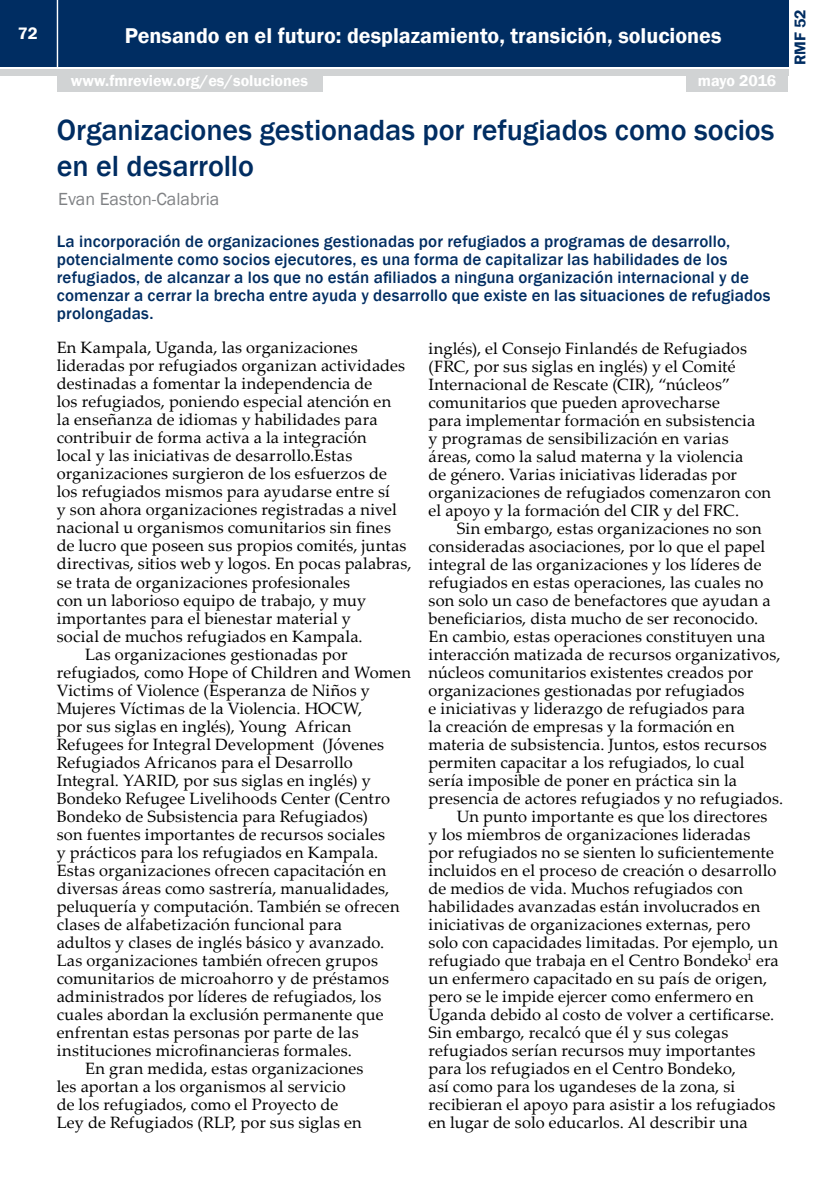
<style>
.page{position:relative;width:840px;height:1191px;background:#fff}
.page>*{position:absolute;margin:0;border:0;box-sizing:border-box;transform-origin:0 0}
.t1{font:500 30px/36px "Franklin Gothic";letter-spacing:-.005em;color:#002d62}
.t2{font:600 22px "Franklin Gothic";color:#fff}
.t3{font:18px "Franklin Gothic";color:#808285}
.t4{font:500 17px/18px "Franklin Gothic";letter-spacing:.01em;color:#002d62}
.t5{font:600 17px "Franklin Gothic";color:#fff}
.t6{font:16.4px/18px "Palatino Linotype";letter-spacing:.01em;color:#000}
.t7{font:600 16px "Franklin Gothic";color:#fff}
.t8{font:600 16px "Franklin Gothic";color:#002d62}
</style>
<div class="page">
<div style="left:0;top:0;width:787px;height:66px;background:#002d62"></div>
<div style="left:0;top:69px;width:787px;height:6px;background:#d1d3d4"></div>
<hr style="left:57px;top:0;width:1px;height:67px;background:#fff">
<div style="left:685px;top:74px;width:102px;height:18px;background:#d1d3d4"></div>
<div style="left:57px;top:74px;width:265px;height:18px;background:#d1d3d4"></div>
<p class="t5" style="left:18px;top:23px;width:21px">72</p>
<h2 class="t2" style="left:125px;top:22px;width:598px">Pensando en el futuro: desplazamiento, transición, soluciones</h2>
<p class="t7" style="left:71px;top:71px;width:238px">www.fmreview.org/es/soluciones</p>
<p class="t7" style="left:697px;top:71px;width:80px">mayo 2016</p>
<h1 class="t1" style="left:57px;top:112px;width:719px">Organizaciones gestionadas por refugiados como socios en el desarrollo</h1>
<p class="t3" style="left:58px;top:188px;width:163px">Evan Easton-Calabria</p>
<p class="t4" style="left:57px;top:233px;width:715px">La incorporación de organizaciones gestionadas por refugiados a programas de desarrollo, potencialmente como socios ejecutores, es una forma de capitalizar las habilidades de los refugiados, de alcanzar a los que no están afiliados a ninguna organización internacional y de comenzar a cerrar la brecha entre ayuda y desarrollo que existe en las situaciones de refugiados prolongadas.</p>
<p class="t6" style="left:57px;top:338px;width:302px">En Kampala, Uganda, las organizaciones</p>
<p class="t6" style="left:57px;top:356px;width:349px">lideradas por refugiados organizan actividades</p>
<p class="t6" style="left:57px;top:374px;width:317px">destinadas a fomentar la independencia de</p>
<p class="t6" style="left:57px;top:392px;width:336px">los refugiados, poniendo especial atención en</p>
<p class="t6" style="left:57px;top:410px;width:322px">la enseñanza de idiomas y habilidades para</p>
<p class="t6" style="left:57px;top:428px;width:311px">contribuir de forma activa a la integración</p>
<p class="t6" style="left:57px;top:446px;width:297px">local y las iniciativas de desarrollo.Estas</p>
<p class="t6" style="left:57px;top:464px;width:331px">organizaciones surgieron de los esfuerzos de</p>
<p class="t6" style="left:57px;top:482px;width:334px">los refugiados mismos para ayudarse entre sí</p>
<p class="t6" style="left:57px;top:500px;width:341px">y son ahora organizaciones registradas a nivel</p>
<p class="t6" style="left:57px;top:518px;width:335px">nacional u organismos comunitarios sin fines</p>
<p class="t6" style="left:57px;top:536px;width:351px">de lucro que poseen sus propios comités, juntas</p>
<p class="t6" style="left:57px;top:554px;width:356px">directivas, sitios web y logos. En pocas palabras,</p>
<p class="t6" style="left:57px;top:572px;width:295px">se trata de organizaciones profesionales</p>
<p class="t6" style="left:57px;top:590px;width:311px">con un laborioso equipo de trabajo, y muy</p>
<p class="t6" style="left:57px;top:608px;width:295px">importantes para el bienestar material y</p>
<p class="t6" style="left:57px;top:626px;width:307px">social de muchos refugiados en Kampala.</p>
<p class="t6" style="left:85px;top:644px;width:264px">Las organizaciones gestionadas por</p>
<p class="t6" style="left:57px;top:662px;width:355px">refugiados, como Hope of Children and Women</p>
<p class="t6" style="left:57px;top:680px;width:314px">Victims of Violence (Esperanza de Niños y</p>
<p class="t6" style="left:57px;top:698px;width:307px">Mujeres Víctimas de la Violencia. HOCW,</p>
<p class="t6" style="left:57px;top:716px;width:296px">por sus siglas en inglés), Young African</p>
<p class="t6" style="left:57px;top:734px;width:329px">Refugees for Integral Development (Jóvenes</p>
<p class="t6" style="left:57px;top:752px;width:297px">Refugiados Africanos para el Desarrollo</p>
<p class="t6" style="left:57px;top:770px;width:315px">Integral. YARID, por sus siglas en inglés) y</p>
<p class="t6" style="left:57px;top:788px;width:334px">Bondeko Refugee Livelihoods Center (Centro</p>
<p class="t6" style="left:57px;top:806px;width:312px">Bondeko de Subsistencia para Refugiados)</p>
<p class="t6" style="left:57px;top:824px;width:330px">son fuentes importantes de recursos sociales</p>
<p class="t6" style="left:57px;top:842px;width:323px">y prácticos para los refugiados en Kampala.</p>
<p class="t6" style="left:57px;top:860px;width:331px">Estas organizaciones ofrecen capacitación en</p>
<p class="t6" style="left:57px;top:878px;width:334px">diversas áreas como sastrería, manualidades,</p>
<p class="t6" style="left:57px;top:896px;width:344px">peluquería y computación. También se ofrecen</p>
<p class="t6" style="left:57px;top:914px;width:286px">clases de alfabetización funcional para</p>
<p class="t6" style="left:57px;top:932px;width:329px">adultos y clases de inglés básico y avanzado.</p>
<p class="t6" style="left:57px;top:950px;width:323px">Las organizaciones también ofrecen grupos</p>
<p class="t6" style="left:57px;top:968px;width:333px">comunitarios de microahorro y de préstamos</p>
<p class="t6" style="left:57px;top:986px;width:326px">administrados por líderes de refugiados, los</p>
<p class="t6" style="left:57px;top:1004px;width:328px">cuales abordan la exclusión permanente que</p>
<p class="t6" style="left:57px;top:1022px;width:303px">enfrentan estas personas por parte de las</p>
<p class="t6" style="left:57px;top:1040px;width:296px">instituciones microfinancieras formales.</p>
<p class="t6" style="left:85px;top:1058px;width:280px">En gran medida, estas organizaciones</p>
<p class="t6" style="left:57px;top:1076px;width:290px">les aportan a los organismos al servicio</p>
<p class="t6" style="left:57px;top:1094px;width:283px">de los refugiados, como el Proyecto de</p>
<p class="t6" style="left:57px;top:1112px;width:306px">Ley de Refugiados (RLP, por sus siglas en</p>
<p class="t6" style="left:428px;top:338px;width:344px">inglés), el Consejo Finlandés de Refugiados (FRC, por sus siglas en inglés) y el Comité Internacional de Rescate (CIR), “núcleos” comunitarios que pueden aprovecharse<br>para implementar formación en subsistencia<br>y programas de sensibilización en varias áreas, como la salud materna y la violencia<br>de género. Varias iniciativas lideradas por organizaciones de refugiados comenzaron con el apoyo y la formación del CIR y del FRC.</p>
<p class="t6" style="left:456px;top:518px;width:306px">Sin embargo, estas organizaciones no son</p>
<p class="t6" style="left:428px;top:536px;width:338px">consideradas asociaciones, por lo que el papel</p>
<p class="t6" style="left:428px;top:554px;width:334px">integral de las organizaciones y los líderes de</p>
<p class="t6" style="left:428px;top:572px;width:336px">refugiados en estas operaciones, las cuales no</p>
<p class="t6" style="left:428px;top:590px;width:343px">son solo un caso de benefactores que ayudan a</p>
<p class="t6" style="left:428px;top:608px;width:331px">beneficiarios, dista mucho de ser reconocido.</p>
<p class="t6" style="left:428px;top:626px;width:338px">En cambio, estas operaciones constituyen una</p>
<p class="t6" style="left:428px;top:644px;width:353px">interacción matizada de recursos organizativos,</p>
<p class="t6" style="left:428px;top:662px;width:326px">núcleos comunitarios existentes creados por</p>
<p class="t6" style="left:428px;top:680px;width:317px">organizaciones gestionadas por refugiados</p>
<p class="t6" style="left:428px;top:698px;width:318px">e iniciativas y liderazgo de refugiados para</p>
<p class="t6" style="left:428px;top:716px;width:307px">la creación de empresas y la formación en</p>
<p class="t6" style="left:428px;top:734px;width:340px">materia de subsistencia. Juntos, estos recursos</p>
<p class="t6" style="left:428px;top:752px;width:317px">permiten capacitar a los refugiados, lo cual</p>
<p class="t6" style="left:428px;top:770px;width:310px">sería imposible de poner en práctica sin la</p>
<p class="t6" style="left:428px;top:788px;width:356px">presencia de actores refugiados y no refugiados.</p>
<p class="t6" style="left:456px;top:806px;width:312px">Un punto importante es que los directores</p>
<p class="t6" style="left:428px;top:824px;width:323px">y los miembros de organizaciones lideradas</p>
<p class="t6" style="left:428px;top:842px;width:347px">por refugiados no se sienten lo suficientemente</p>
<p class="t6" style="left:428px;top:861px;width:349px">incluidos en el proceso de creación o desarrollo</p>
<p class="t6" style="left:428px;top:879px;width:316px">de medios de vida. Muchos refugiados con</p>
<p class="t6" style="left:428px;top:897px;width:333px">habilidades avanzadas están involucrados en</p>
<p class="t6" style="left:428px;top:915px;width:323px">iniciativas de organizaciones externas, pero</p>
<p class="t6" style="left:428px;top:933px;width:351px">solo con capacidades limitadas. Por ejemplo, un</p>
<p class="t6" style="left:428px;top:951px;width:351px">refugiado que trabaja en el Centro Bondeko<sup>1</sup> era</p>
<p class="t6" style="left:428px;top:968px;width:340px">un enfermero capacitado en su país de origen,</p>
<p class="t6" style="left:428px;top:986px;width:326px">pero se le impide ejercer como enfermero en</p>
<p class="t6" style="left:428px;top:1004px;width:347px">Uganda debido al costo de volver a certificarse.</p>
<p class="t6" style="left:428px;top:1022px;width:301px">Sin embargo, recalcó que él y sus colegas</p>
<p class="t6" style="left:428px;top:1040px;width:328px">refugiados serían recursos muy importantes</p>
<p class="t6" style="left:428px;top:1058px;width:309px">para los refugiados en el Centro Bondeko,</p>
<p class="t6" style="left:428px;top:1076px;width:308px">así como para los ugandeses de la zona, si</p>
<p class="t6" style="left:428px;top:1094px;width:348px">recibieran el apoyo para asistir a los refugiados</p>
<p class="t6" style="left:428px;top:1112px;width:320px">en lugar de solo educarlos. Al describir una</p>
<p class="t8" style="left:789px;top:65px;width:57px;rotate:-90deg">RMF 52</p>
</div>
